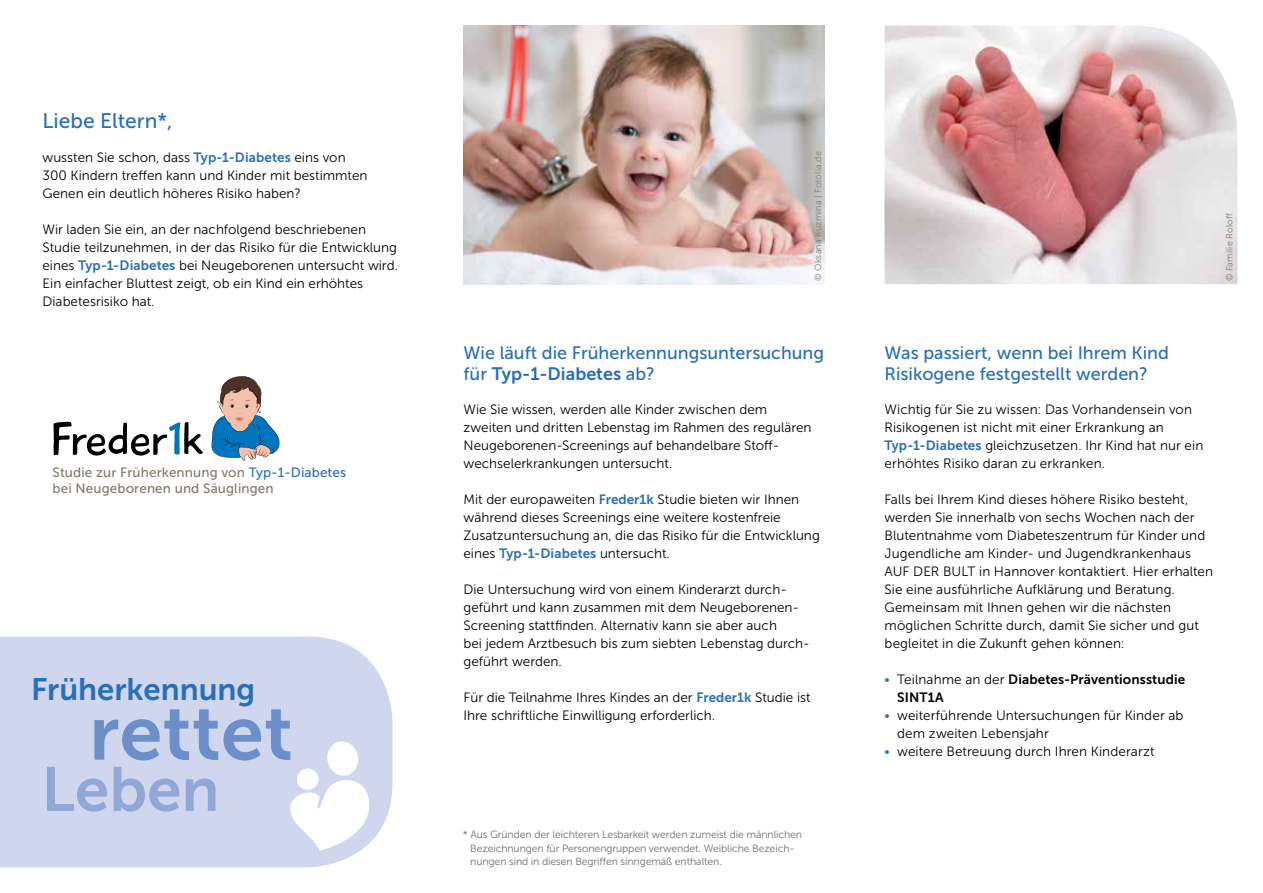
<style>
.page{position:relative;width:1263px;height:893px;background:#fff}
.page>*{position:absolute;margin:0;border:0;box-sizing:border-box;transform-origin:0 0}
.t1{font:77.55px "Museo Sans 700";color:#6c8ec9}
.t2{font:61.95px "Museo Sans 700";color:#91a8d6}
.t3{font:31.05px "Museo Sans 700";color:#286fb7}
.t4{font:21px "Museo Sans 500";color:#286fb7}
.t5{font:18px/21px "Museo Sans 500";color:#286fb7}
.t6{font:18px "Museo Sans 700";color:#286fb7}
.t7{font:13.5px/18px "Museo Sans 300";color:#000}
.t8{font:13.5px/16.2px "Museo Sans 500";letter-spacing:.01em;color:#817a6c}
.t9{font:13.5px/18px "Museo Sans 700";letter-spacing:.01em;color:#000}
.t10{font:10.5px/13.5px "Museo Sans 300";letter-spacing:-.01em;color:#6e6f69}
.t11{font:9px "Museo Sans 300";letter-spacing:.02em;color:#817a6c}
.s1{font-family:"Museo Sans 700";color:#286fb7}
.s2{color:#286fb7}
.s3{font-family:"Museo Sans 500"}
.s4{font-family:"Museo Sans 300";color:#286fb7}
.s5{font-family:"Museo Sans 300"}
</style>
<div class="page">
<div style="left:0;top:637px;width:392px;height:230px;background:#cfd6ed"></div>
<svg style="left:290px;top:740px;width:80px;height:111px"></svg>
<img style="left:884px;top:26px;width:353px;height:258px">
<img style="left:463px;top:26px;width:362px;height:258px">
<svg style="left:212px;top:376px;width:68px;height:85px"></svg>
<svg style="left:53px;top:422px;width:150px;height:34px"></svg>
<h3 class="t4" style="left:43px;top:110px;width:132px">Liebe Eltern*,</h3>
<p class="t7" style="left:43px;top:148px;width:327px">wussten Sie schon, dass <span class="s1">Typ-1-Diabetes</span> eins von<br>300 Kindern treffen kann und Kinder mit bestimmten<br>Genen ein deutlich höheres Risiko haben?</p>
<p class="t7" style="left:43px;top:220px;width:357px">Wir laden Sie ein, an der nachfolgend beschriebenen Studie teilzunehmen, in der das Risiko für die Entwicklung eines <span class="s1">Typ-1-Diabetes</span> bei Neugeborenen untersucht wird.<br>Ein einfacher Bluttest zeigt, ob ein Kind ein erhöhtes Diabetesrisiko hat.</p>
<p class="t8" style="left:53px;top:465px;width:295px">Studie zur Früherkennung von <span class="s2">Typ-1-Diabetes </span>bei Neugeborenen und Säuglingen</p>
<h3 class="t3" style="left:31px;top:672px;width:226px">Früherkennung</h3>
<h1 class="t1" style="left:89px;top:690px;width:206px">rettet</h1>
<h2 class="t2" style="left:41px;top:755px;width:180px">Leben</h2>
<p class="t11" style="left:813px;top:281px;width:131px;rotate:-90deg">© Oksana Kuzmina | Fotolia.de</p>
<h3 class="t5" style="left:463px;top:342px;width:362px">Wie läuft die Früherkennungsuntersuchung</h3>
<h3 class="t6" style="left:463px;top:364px;width:193px"><span class="s3">für</span> Typ-1-Diabetes <span class="s3">ab?</span></h3>
<p class="t7" style="left:463px;top:400px;width:350px">Wie Sie wissen, werden alle Kinder zwischen dem zweiten und dritten Lebenstag im Rahmen des regulären Neugeborenen-Screenings auf behandelbare Stoff&shy;wechselerkrankungen untersucht.</p>
<p class="t7" style="left:463px;top:490px;width:358px">Mit der europaweiten <span class="s1">Freder1k</span> Studie bieten wir Ihnen während dieses Screenings eine weitere kostenfreie Zusatzuntersuchung an, die das Risiko für die Entwicklung eines <span class="s1">Typ-1-Diabetes</span> untersucht.</p>
<p class="t7" style="left:463px;top:580px;width:348px">Die Untersuchung wird von einem Kinderarzt durch-- geführt und kann zusammen mit dem Neugeborenen-Screening stattfinden. Alternativ kann sie aber auch<br>bei jedem Arztbesuch bis zum siebten Lebenstag durch&shy;geführt werden.</p>
<p class="t7" style="left:463px;top:688px;width:349px">Für die Teilnahme Ihres Kindes an der <span class="s1">Freder1k</span> Studie ist<br>Ihre schriftliche Einwilligung erforderlich.</p>
<p class="t10" style="left:470px;top:828px;width:333px;text-indent:-7px">* Aus Gründen der leichteren Lesbarkeit werden zumeist die männlichen<br>Bezeichnungen für Personengruppen verwendet. Weibliche Bezeich&shy;nungen sind in diesen Begriffen sinngemäß enthalten.</p>
<p class="t11" style="left:1224px;top:281px;width:69px;rotate:-90deg">© Familie Roloff</p>
<h3 class="t5" style="left:884px;top:342px;width:286px">Was passiert, wenn bei Ihrem Kind<br>Risikogene festgestellt werden?</h3>
<p class="t7" style="left:884px;top:400px;width:320px">Wichtig für Sie zu wissen: Das Vorhandensein von Risikogenen ist nicht mit einer Erkrankung an <span class="s1">Typ-1-Diabetes</span> gleichzusetzen. Ihr Kind hat nur ein erhöhtes Risiko daran zu erkranken.</p>
<p class="t7" style="left:884px;top:490px;width:330px">Falls bei Ihrem Kind dieses höhere Risiko besteht, werden Sie innerhalb von sechs Wochen nach der Blutentnahme vom Diabeteszentrum für Kinder und Jugendliche am Kinder- und Jugendkrankenhaus AUF DER BULT in Hannover kontaktiert. Hier erhalten Sie eine ausführliche Aufklärung und Beratung.<br>Gemeinsam mit Ihnen gehen wir die nächsten möglichen Schritte durch, damit Sie sicher und gut begleitet in die Zukunft gehen können:</p>
<p class="t9" style="left:897px;top:670px;width:289px;text-indent:-13px"><span class="s4">•</span> <span class="s5">Teilnahme an der</span> Diabetes-Präventionsstudie<br>SINT1A</p>
<p class="t7" style="left:897px;top:706px;width:288px;text-indent:-13px"><span class="s2">•</span> weiterführende Untersuchungen für Kinder ab dem zweiten Lebensjahr</p>
<p class="t7" style="left:884px;top:742px;width:272px"><span class="s2">•</span> weitere Betreuung durch Ihren Kinderarzt</p>
</div>
